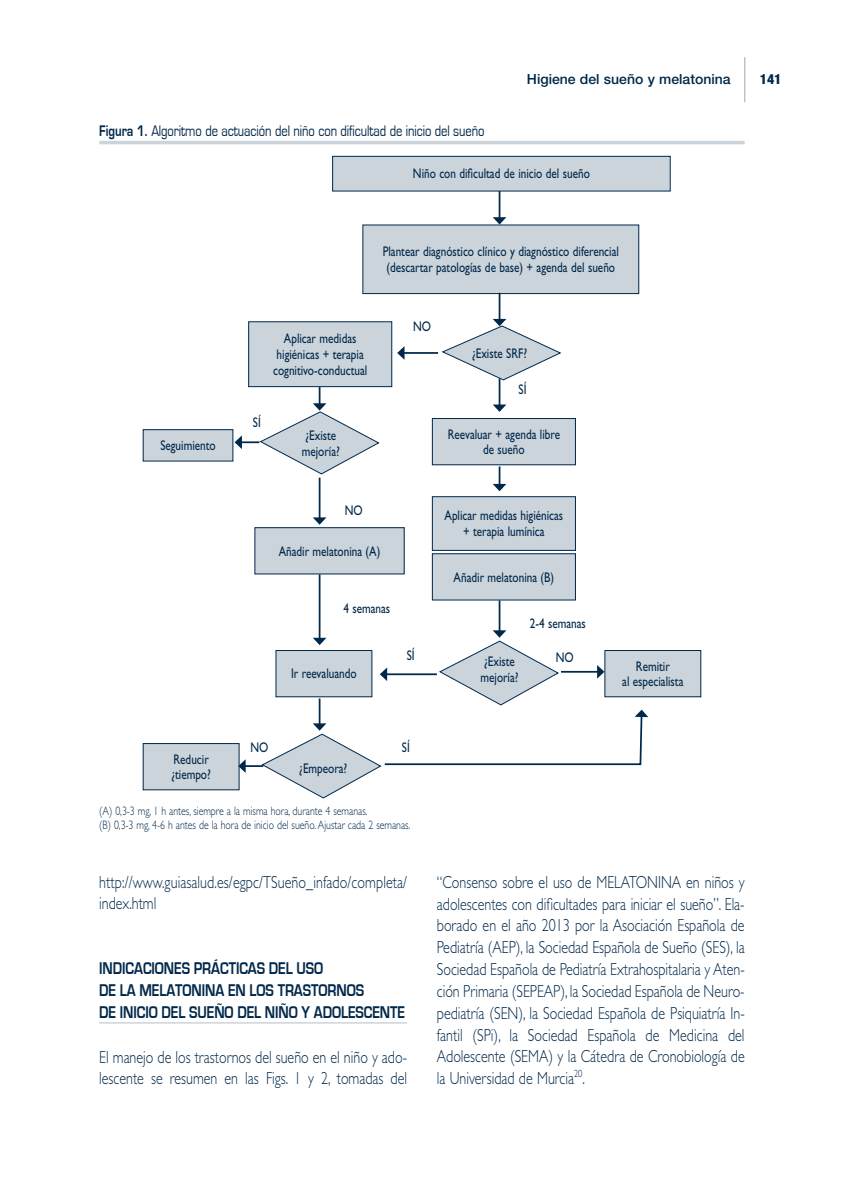
<style>
.page{position:relative;width:844px;height:1191px;background:#fff}
.page>*{position:absolute;margin:0;border:0;box-sizing:border-box;transform-origin:0 0}
.t1{font:300 17.5px/21.9px "Gill Sans Std";color:#00284a;scale:.8 1}
.t2{font:700 17.5px/21.5px "Eurostile";letter-spacing:-.005em;color:#00284a;scale:.8 1}
.t3{font:15.75px "Eurostile";letter-spacing:-.005em;color:#00284a;scale:.8 1}
.t4{font:14px/15.8px "Gill Sans Std";color:#00284a;scale:.8 1}
.t5{font:500 14px "Helvetica Neue LT Std";color:#00284a}
.t6{font:800 condensed 14px "Helvetica Neue LT Std";color:#00284a}
.t7{font:300 12.25px/14px "Gill Sans Std";color:#00284a;scale:.8 1}
.s1{font-weight:700}
</style>
<div class="page">
<hr style="left:744px;top:57px;width:1px;height:45px;background:#99a9b7">
<hr style="left:99px;top:1022px;width:308px;height:1px;background:#b3bfc9">
<div style="left:332px;top:156px;width:338px;height:35px;background:#ccd4db"></div>
<div style="left:332px;top:156px;width:338px;height:35px;border:1px solid #00284a"></div>
<div style="left:363px;top:225px;width:275px;height:68px;background:#ccd4db"></div>
<div style="left:362px;top:224px;width:277px;height:70px;border:1px solid #00284a"></div>
<div style="left:248px;top:322px;width:143px;height:64px;background:#ccd4db"></div>
<div style="left:248px;top:321px;width:144px;height:66px;border:1px solid #00284a"></div>
<div style="left:432px;top:418px;width:143px;height:47px;background:#ccd4db"></div>
<div style="left:432px;top:418px;width:143px;height:47px;border:1px solid #00284a"></div>
<div style="left:432px;top:497px;width:143px;height:53px;background:#ccd4db"></div>
<div style="left:432px;top:496px;width:143px;height:55px;border:1px solid #00284a"></div>
<div style="left:432px;top:554px;width:143px;height:46px;background:#ccd4db"></div>
<div style="left:432px;top:553px;width:143px;height:47px;border:1px solid #00284a"></div>
<div style="left:255px;top:528px;width:149px;height:46px;background:#ccd4db"></div>
<div style="left:254px;top:527px;width:150px;height:47px;border:1px solid #00284a"></div>
<div style="left:143px;top:743px;width:96px;height:47px;background:#ccd4db"></div>
<div style="left:143px;top:743px;width:96px;height:47px;border:1px solid #00284a"></div>
<div style="left:604px;top:650px;width:96px;height:47px;background:#ccd4db"></div>
<div style="left:604px;top:650px;width:97px;height:47px;border:1px solid #00284a"></div>
<div style="left:143px;top:430px;width:90px;height:31px;background:#ccd4db"></div>
<div style="left:143px;top:429px;width:90px;height:32px;border:1px solid #00284a"></div>
<hr style="left:498px;top:191px;width:2px;height:27px;background:#00284a">
<svg style="left:493px;top:217px;width:13px;height:7px"></svg>
<hr style="left:498px;top:293px;width:2px;height:27px;background:#00284a">
<svg style="left:441px;top:319px;width:121px;height:62px"></svg>
<hr style="left:403px;top:352px;width:35px;height:2px;background:#00284a">
<svg style="left:397px;top:346px;width:7px;height:14px"></svg>
<hr style="left:498px;top:378px;width:2px;height:27px;background:#00284a">
<svg style="left:493px;top:404px;width:13px;height:8px"></svg>
<svg style="left:493px;top:466px;width:13px;height:25px"></svg>
<hr style="left:498px;top:600px;width:2px;height:31px;background:#00284a">
<svg style="left:234px;top:387px;width:146px;height:88px"></svg>
<hr style="left:318px;top:477px;width:2px;height:41px;background:#00284a">
<svg style="left:313px;top:517px;width:13px;height:8px"></svg>
<hr style="left:318px;top:574px;width:2px;height:64px;background:#00284a">
<svg style="left:238px;top:630px;width:410px;height:169px"></svg>
<hr style="left:99px;top:141px;width:645px;height:3px;background:#ccd4db">
<p class="t3" style="left:99px;top:122px;width:483px"><span class="s1">Figura 1.</span> Algoritmo de actuación del niño con dificultad de inicio del sueño</p>
<p class="t5" style="left:526px;top:71px;width:205px">Higiene del sueño y melatonina</p>
<p class="t6" style="left:759px;top:71px;width:23px">141</p>
<p class="t4" style="left:413px;top:166px;width:223px">Niño con dificultad de inicio del sueño</p>
<p class="t4" style="left:382px;top:244px;width:297px">Plantear diagnóstico clínico y diagnóstico diferencial (descartar patologías de base) + agenda del sueño</p>
<p class="t4" style="left:160px;top:437px;width:71px">Seguimiento</p>
<p class="t4" style="left:273px;top:331px;width:119px;text-align:center">Aplicar medidas higiénicas + terapia cognitivo-conductual</p>
<p class="t4" style="left:253px;top:414px;width:11px">SÍ</p>
<p class="t4" style="left:302px;top:427px;width:49px">¿Existe mejoría?</p>
<p class="t4" style="left:413px;top:318px;width:24px">NO</p>
<p class="t4" style="left:472px;top:346px;width:70px">¿Existe SRF?</p>
<p class="t4" style="left:518px;top:382px;width:11px">SÍ</p>
<p class="t4" style="left:447px;top:426px;width:142px;text-align:center">Reevaluar + agenda libre de sueño</p>
<p class="t4" style="left:344px;top:502px;width:24px">NO</p>
<p class="t4" style="left:278px;top:543px;width:128px">Añadir melatonina (A)</p>
<p class="t4" style="left:343px;top:600px;width:60px">4 semanas</p>
<p class="t4" style="left:291px;top:666px;width:83px">Ir reevaluando</p>
<p class="t4" style="left:407px;top:647px;width:11px">SÍ</p>
<p class="t4" style="left:444px;top:508px;width:150px;text-align:center">Aplicar medidas higiénicas + terapia lumínica</p>
<p class="t4" style="left:453px;top:569px;width:127px">Añadir melatonina (B)</p>
<p class="t4" style="left:480px;top:653px;width:49px">¿Existe mejoría?</p>
<p class="t4" style="left:529px;top:615px;width:72px">2-4 semanas</p>
<p class="t4" style="left:555px;top:650px;width:24px">NO</p>
<p class="t4" style="left:171px;top:751px;width:51px">Reducir ¿tiempo?</p>
<p class="t4" style="left:250px;top:739px;width:24px">NO</p>
<p class="t4" style="left:299px;top:760px;width:62px">¿Empeora?</p>
<p class="t4" style="left:402px;top:739px;width:11px">SÍ</p>
<p class="t7" style="left:99px;top:803px;width:390px">(A) 0,3-3 mg, 1 h antes, siempre a la misma hora, durante 4 semanas.<br>(B) 0,3-3 mg, 4-6 h antes de la hora de inicio del sueño. Ajustar cada 2 semanas.</p>
<p class="t4" style="left:622px;top:658px;width:78px;text-align:center">Remitir<br>al especialista</p>
<p class="t1" style="left:99px;top:871px;width:386px">http://www.guiasalud.es/egpc/TSueño_infado/completa/ index.html</p>
<p class="t2" style="left:99px;top:958px;width:383px">INDICACIONES PRÁCTICAS DEL USO<br>DE LA MELATONINA EN LOS TRASTORNOS<br>DE INICIO DEL SUEÑO DEL NIÑO Y ADOLESCENTE</p>
<p class="t1" style="left:99px;top:1046px;width:386px">El manejo de los trastornos del sueño en el niño y ado&shy;lescente se resumen en las Figs. 1 y 2, tomadas del</p>
<p class="t1" style="left:437px;top:871px;width:386px;text-align:justify">“Consenso sobre el uso de MELATONINA en niños y adolescentes con dificultades para iniciar el sueño”. Ela&shy;borado en el año 2013 por la Asociación Española de Pediatría (AEP), la Sociedad Española de Sueño (SES), la Sociedad Española de Pediatría Extrahospitalaria y Aten&shy;ción Primaria (SEPEAP), la Sociedad Española de Neuro&shy;pediatría (SEN), la Sociedad Española de Psiquiatría In&shy;fantil (SPi), la Sociedad Española de Medicina del Adolescente (SEMA) y la Cátedra de Cronobiología de la Universidad de Murcia<sup>20</sup>.</p>
</div>
